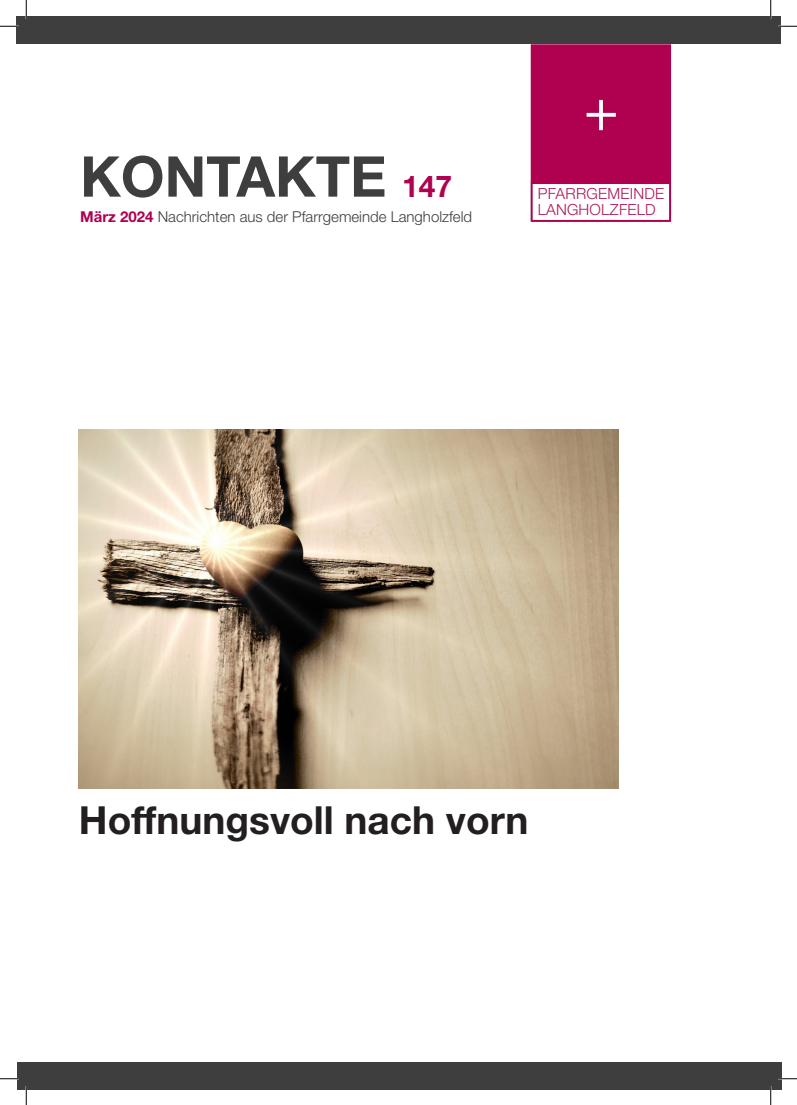
<style>
.page{position:relative;width:797px;height:1105px;background:#fff}
.page>*{position:absolute;margin:0;border:0;box-sizing:border-box;transform-origin:0 0}
.t1{font:700 56.25px "Helvetica Neue LT Pro";color:#3e3e3f}
.t2{font:700 38.75px "Helvetica Neue LT Pro";color:#231f20}
.t3{font:700 30px "Helvetica Neue LT Pro";color:#b00151}
.t4{font:300 15.38px "Helvetica Neue LT Pro";letter-spacing:.015em;color:#ad185a}
.t5{font:300 15px "Helvetica Neue LT Pro";color:#3e3e3f}
.s1{font-weight:700;color:#b00151}
</style>
<div class="page">
<div style="left:16px;top:16px;width:764px;height:27px;background:#3e3e3f"></div>
<div style="left:17px;top:1062px;width:764px;height:27px;background:#3e3e3f"></div>
<img style="left:79px;top:429px;width:539px;height:360px">
<div style="left:531px;top:45px;width:139px;height:138px;background:#b00151"></div>
<svg style="left:599px;top:100px;width:4px;height:30px"></svg>
<svg style="left:586px;top:113px;width:30px;height:4px"></svg>
<div style="left:530px;top:44px;width:141px;height:178px;border:2px solid #b00151"></div>
<svg style="left:0;top:25px;width:19px;height:2px"></svg>
<svg style="left:778px;top:25px;width:19px;height:2px"></svg>
<svg style="left:0;top:1078px;width:19px;height:1px"></svg>
<svg style="left:778px;top:1078px;width:19px;height:1px"></svg>
<svg style="left:25px;top:0;width:2px;height:19px"></svg>
<svg style="left:25px;top:1086px;width:2px;height:19px"></svg>
<svg style="left:770px;top:0;width:1px;height:19px"></svg>
<svg style="left:770px;top:1086px;width:1px;height:19px"></svg>
<h1 class="t1" style="left:80px;top:141px;width:308px">KONTAKTE</h1>
<h3 class="t3" style="left:402px;top:167px;width:52px">147</h3>
<p class="t5" style="left:80px;top:208px;width:393px"><span class="s1">März 2024</span> Nachrichten aus der Pfarrgemeinde Langholzfeld</p>
<p class="t4" style="left:538px;top:184px;width:128px">PFARRGEMEINDE</p>
<p class="t4" style="left:538px;top:200px;width:119px">LANGHOLZFELD</p>
<h2 class="t2" style="left:79px;top:795px;width:451px">Hoffnungsvoll nach vorn</h2>
</div>
